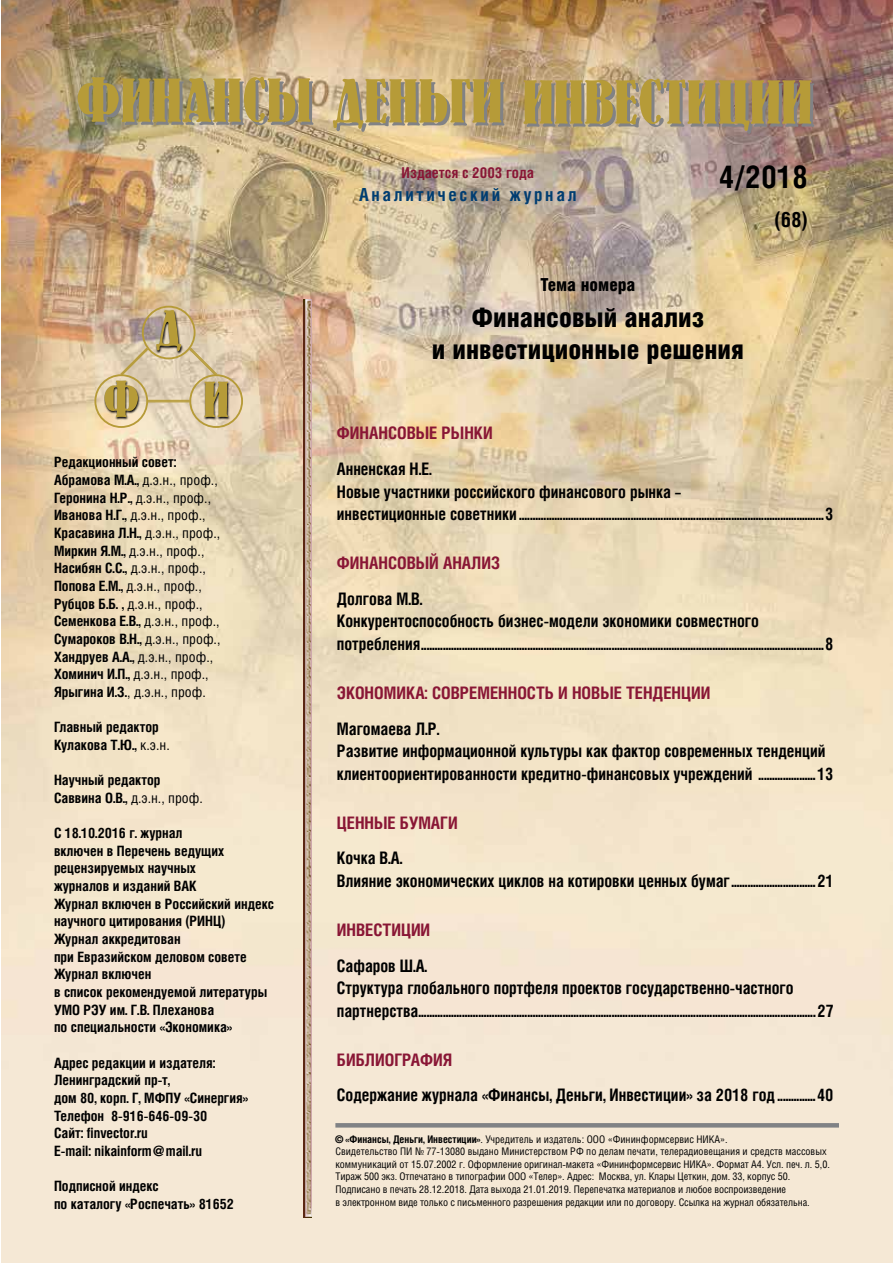
<style>
.page{position:relative;width:893px;height:1263px;background:#fff}
.page>*{position:absolute;margin:0;border:0;box-sizing:border-box;transform-origin:0 0}
.t1{font:50.25px "Bernhard C";color:#b69b38}
.t2{font:700 31.5px "Helios Cond";color:#000}
.t3{font:900 27px/31.8px "Helios Cond";color:#000;text-align:center}
.t4{font:700 21px "Helios Cond";color:#000}
.t5{font:700 18px "Helios Cond";letter-spacing:.15em;color:#003d71}
.t6{font:900 18px "Helios Cond";color:#000}
.t7{font:700 17.25px/22.6px "Helios Cond";color:#000;scale:.95 1}
.t8{font:700 17.25px "Helios Cond";color:#891635}
.t9{font:700 15px "Helios Cond";color:#891635}
.t10{font:700 14.25px/17.7px "Helios Cond";color:#000}
.t11{font:10.5px/12.6px "Helios Cond";letter-spacing:-.01em;color:#000}
.s1{font-weight:400}
.s2{font-weight:700}
</style>
<div class="page">
<img style="left:2px;top:0;width:891px;height:1263px">
<svg style="left:156px;top:310px;width:28px;height:44px"></svg>
<svg style="left:203px;top:381px;width:28px;height:39px"></svg>
<svg style="left:104px;top:380px;width:37px;height:40px"></svg>
<div style="left:94px;top:374px;width:54px;height:54px;border:2px solid #b69b38;border-radius:50%"></div>
<div style="left:189px;top:374px;width:54px;height:54px;border:2px solid #b69b38;border-radius:50%"></div>
<div style="left:142px;top:306px;width:54px;height:53px;border:2px solid #b69b38;border-radius:50%"></div>
<hr style="left:148px;top:400px;width:42px;height:1px;background:#b69b38">
<hr style="left:148px;top:401px;width:42px;height:1px;background:#b69b38">
<hr style="left:148px;top:402px;width:42px;height:1px;background:#b69b38">
<svg style="left:120px;top:348px;width:28px;height:28px"></svg>
<svg style="left:189px;top:348px;width:28px;height:28px"></svg>
<svg style="left:302px;top:298px;width:10px;height:921px;background:#b59983"></svg>
<svg style="left:78px;top:77px;width:235px;height:48px;background:#aa9858"></svg>
<svg style="left:333px;top:79px;width:171px;height:53px;background:#b8a365"></svg>
<svg style="left:524px;top:79px;width:290px;height:55px;background:#ad985f"></svg>
<hr style="left:335px;top:1123px;width:504px;height:4px;background:#808285">
<h1 class="t1" style="left:156px;top:301px;width:27px">Д</h1>
<h1 class="t1" style="left:103px;top:372px;width:38px">Ф</h1>
<h1 class="t1" style="left:203px;top:372px;width:27px">И</h1>
<p class="t10" style="left:54px;top:453px;width:168px">Редакционный совет:<br>Абрамова М.А., <span class="s1">д.э.н., проф.,<br></span>Геронина Н.Р., <span class="s1">д.э.н., проф.,<br></span>Иванова Н.Г., <span class="s1">д.э.н., проф.,<br></span>Красавина Л.Н., <span class="s1">д.э.н., проф.,<br></span>Миркин Я.М., <span class="s1">д.э.н., проф.,<br></span>Насибян С.С., <span class="s1">д.э.н., проф.,<br></span>Попова Е.М., <span class="s1">д.э.н., проф.,<br></span>Рубцов Б.Б. , <span class="s1">д.э.н., проф.,<br></span>Семенкова Е.В., <span class="s1">д.э.н., проф.,<br></span>Сумароков В.Н., <span class="s1">д.э.н., проф.,<br></span>Хандруев А.А., <span class="s1">д.э.н., проф.,<br></span>Хоминич И.П., <span class="s1">д.э.н., проф.,<br></span>Ярыгина И.З.<span class="s1">, д.э.н., проф.</span></p>
<p class="t10" style="left:54px;top:718px;width:117px">Главный редактор<br>Кулакова Т.Ю., <span class="s1">к.э.н.</span></p>
<p class="t10" style="left:54px;top:771px;width:150px">Научный редактор<br>Саввина О.В., <span class="s1">д.э.н., проф.</span></p>
<p class="t10" style="left:54px;top:824px;width:221px">С 18.10.2016 г. журнал<br>включен в Перечень ведущих рецензируемых научных<br>журналов и изданий ВАК<br>Журнал включен в Российский индекс научного цитирования (РИНЦ)<br>Журнал аккредитован<br>при Евразийском деловом совете<br>Журнал включен<br>в список рекомендуемой литературы<br>УМО РЭУ им. Г.В. Плеханова<br>по специальности «Экономика»</p>
<p class="t10" style="left:54px;top:1053px;width:196px">Адрес редакции и издателя:<br>Ленинградский пр-т,<br>дом 80, корп. Г, МФПУ «Синергия»<br>Телефон 8-916-646-09-30<br>Сайт: finvector.ru<br>E-mail: nikainform@mail.ru</p>
<p class="t10" style="left:54px;top:1177px;width:182px">Подписной индекс<br>по каталогу «Роспечать» 81652</p>
<p class="t9" style="left:402px;top:163px;width:134px">Издается с 2003 года</p>
<p class="t5" style="left:359px;top:184px;width:219px">Аналитический журнал</p>
<h2 class="t2" style="left:719px;top:158px;width:91px">4/2018</h2>
<p class="t4" style="left:775px;top:206px;width:35px">(68)</p>
<p class="t6" style="left:540px;top:274px;width:96px">Тема номера</p>
<h3 class="t3" style="left:432px;top:301px;width:314px">Финансовый анализ<br>и инвестиционные решения</h3>
<p class="t8" style="left:337px;top:423px;width:157px">ФИНАНСОВЫЕ РЫНКИ</p>
<p class="t7" style="left:337px;top:457px;width:524px">Анненская Н.Е.<br>Новые участники российского финансового рынка –<br>инвестиционные советники ................................................................................................................3</p>
<p class="t8" style="left:337px;top:553px;width:165px">ФИНАНСОВЫЙ АНАЛИЗ</p>
<p class="t7" style="left:337px;top:587px;width:524px">Долгова М.В.<br>Конкурентоспособность бизнес-модели экономики совместного потребления....................................................................................................................................................8</p>
<p class="t8" style="left:337px;top:683px;width:375px">ЭКОНОМИКА: СОВРЕМЕННОСТЬ И НОВЫЕ ТЕНДЕНЦИИ</p>
<p class="t7" style="left:337px;top:717px;width:524px">Магомаева Л.Р.<br>Развитие информационной культуры как фактор современных тенденций клиентоориентированности кредитно‑финансовых учреждений .....................13</p>
<p class="t8" style="left:337px;top:812px;width:122px">ЦЕННЫЕ БУМАГИ</p>
<p class="t7" style="left:337px;top:846px;width:524px">Кочка В.А.<br>Влияние экономических циклов на котировки ценных бумаг...............................21</p>
<p class="t8" style="left:337px;top:919px;width:95px">ИНВЕСТИЦИИ</p>
<p class="t7" style="left:337px;top:954px;width:524px">Сафаров Ш.А.<br>Структура глобального портфеля проектов государственно-частного партнерства..................................................................................................................................................27</p>
<p class="t8" style="left:337px;top:1049px;width:117px">БИБЛИОГРАФИЯ</p>
<p class="t7" style="left:337px;top:1083px;width:524px">Содержание журнала «Финансы, Деньги, Инвестиции» за 2018 год ..............40</p>
<p class="t11" style="left:335px;top:1132px;width:496px"><span class="s2">© «Финансы, Деньги, Инвестиции»</span>. Учредитель и издатель: ООО «Фининформсервис НИКА».<br>Свидетельство ПИ № 77-13080 выдано Министерством РФ по делам печати, телерадиовещания и средств массовых коммуникаций от 15.07.2002 г. Оформление оригинал-макета «Фининформсервис НИКА». Формат А4. Усл. печ. л. 5,0.<br>Тираж 500 экз. Отпечатано в типографии ООО «Телер». Адрес: Москва, ул. Клары Цеткин, дом. 33, корпус 50.<br>Подписано в печать 28.12.2018. Дата выхода 21.01.2019. Перепечатка материалов и любое воспроизведение<br>в электронном виде только с письменного разрешения редакции или по договору. Ссылка на журнал обязательна.</p>
</div>
